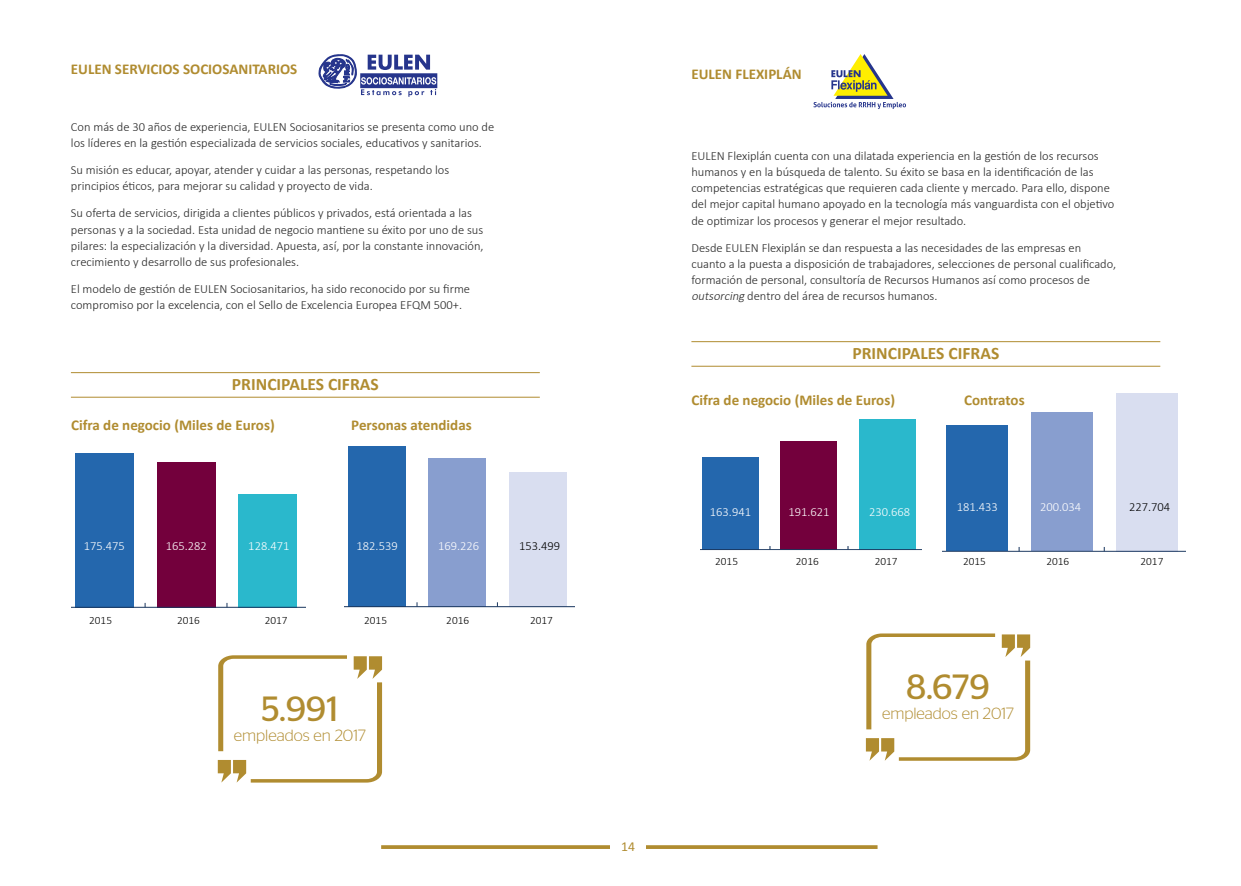
<style>
.page{position:relative;width:1241px;height:886px;background:#fff}
.page>*{position:absolute;margin:0;border:0;box-sizing:border-box;transform-origin:0 0}
.t1{font:35px "Stag Sans";color:#b08c30}
.t2{font:700 17.5px "Calibri";color:#b08c30}
.t3{font:300 16.25px "Stag Sans";color:#b08c30}
.t4{font:700 15px "Calibri";color:#b08c30}
.t5{font:13.75px "Calibri";color:#b08c30}
.t6{font:300 12.5px/16.2px "Calibri";color:#262626}
.t7{font:300 12.5px "Calibri";color:#fff}
.t8{font:300 12.5px "Calibri";color:#000}
.t9{font:300 11.25px "Calibri";color:#000}
.s1{font-style:italic}
</style>
<div class="page">
<svg style="left:381px;top:845px;width:496px;height:4px;background:#b4933c"></svg>
<div style="left:610px;top:833px;width:35px;height:26px;background:#fff"></div>
<svg style="left:813px;top:54px;width:92px;height:55px"></svg>
<div style="left:702px;top:457px;width:57px;height:92px;background:#2467ad"></div>
<div style="left:780px;top:441px;width:57px;height:108px;background:#73003c"></div>
<div style="left:858px;top:419px;width:57px;height:130px;background:#2ab8cc"></div>
<hr style="left:700px;top:549px;width:221px;height:1px;background:#19365e">
<div style="left:945px;top:425px;width:62px;height:126px;background:#2467ad"></div>
<div style="left:1030px;top:412px;width:62px;height:139px;background:#889ecf"></div>
<div style="left:1115px;top:393px;width:62px;height:158px;background:#d9def0"></div>
<hr style="left:941px;top:551px;width:244px;height:1px;background:#19365e">
<hr style="left:691px;top:341px;width:469px;height:1px;background:#b08c30">
<hr style="left:691px;top:366px;width:469px;height:1px;background:#b08c30">
<svg style="left:865px;top:633px;width:164px;height:128px"></svg>
<svg style="left:318px;top:54px;width:119px;height:43px"></svg>
<div style="left:75px;top:453px;width:59px;height:154px;background:#2467ad"></div>
<div style="left:156px;top:462px;width:59px;height:145px;background:#73003c"></div>
<div style="left:238px;top:494px;width:59px;height:113px;background:#2ab8cc"></div>
<hr style="left:71px;top:607px;width:234px;height:1px;background:#19365e">
<div style="left:348px;top:446px;width:57px;height:161px;background:#2467ad"></div>
<div style="left:428px;top:458px;width:58px;height:149px;background:#889ecf"></div>
<div style="left:508px;top:472px;width:58px;height:135px;background:#d9def0"></div>
<hr style="left:344px;top:606px;width:230px;height:1px;background:#19365e">
<hr style="left:71px;top:372px;width:468px;height:1px;background:#b08c30">
<hr style="left:71px;top:397px;width:468px;height:1px;background:#b08c30">
<svg style="left:218px;top:655px;width:164px;height:127px"></svg>
<p class="t4" style="left:71px;top:59px;width:228px">EULEN SERVICIOS SOCIOSANITARIOS</p>
<p class="t6" style="left:71px;top:118px;width:425px">Con más de 30 años de experiencia, EULEN Sociosanitarios se presenta como uno de los líderes en la gestión especializada de servicios sociales, educativos y sanitarios.</p>
<p class="t6" style="left:71px;top:162px;width:380px">Su misión es educar, apoyar, atender y cuidar a las personas, respetando los principios éticos, para mejorar su calidad y proyecto de vida.</p>
<p class="t6" style="left:71px;top:205px;width:414px">Su oferta de servicios, dirigida a clientes públicos y privados, está orientada a las personas y a la sociedad. Esta unidad de negocio mantiene su éxito por uno de sus pilares: la especialización y la diversidad. Apuesta, así, por la constante innovación, crecimiento y desarrollo de sus profesionales.</p>
<p class="t6" style="left:71px;top:280px;width:400px">El modelo de gestión de EULEN Sociosanitarios, ha sido reconocido por su firme compromiso por la excelencia, con el Sello de Excelencia Europea EFQM 500+.</p>
<h2 class="t2" style="left:232px;top:373px;width:148px">PRINCIPALES CIFRAS</h2>
<p class="t4" style="left:71px;top:415px;width:205px">Cifra de negocio (Miles de Euros)</p>
<p class="t4" style="left:351px;top:415px;width:122px">Personas atendidas</p>
<p class="t7" style="left:84px;top:538px;width:43px">175.475</p>
<p class="t7" style="left:356px;top:538px;width:43px">182.539</p>
<p class="t7" style="left:166px;top:538px;width:43px">165.282</p>
<p class="t7" style="left:248px;top:538px;width:43px">128.471</p>
<p class="t7" style="left:438px;top:539px;width:43px">169.226</p>
<p class="t8" style="left:519px;top:538px;width:43px">153.499</p>
<p class="t9" style="left:89px;top:615px;width:24px">2015</p>
<p class="t9" style="left:364px;top:615px;width:24px">2015</p>
<p class="t9" style="left:177px;top:615px;width:24px">2016</p>
<p class="t9" style="left:446px;top:615px;width:24px">2016</p>
<p class="t9" style="left:265px;top:615px;width:24px">2017</p>
<p class="t9" style="left:530px;top:615px;width:24px">2017</p>
<h1 class="t1" style="left:261px;top:696px;width:79px">5.991</h1>
<h3 class="t3" style="left:234px;top:727px;width:133px">empleados en 2017</h3>
<p class="t5" style="left:621px;top:842px;width:15px">14</p>
<p class="t4" style="left:691px;top:64px;width:112px">EULEN FLEXIPLÁN</p>
<p class="t6" style="left:691px;top:147px;width:424px">EULEN Flexiplán cuenta con una dilatada experiencia en la gestión de los recursos humanos y en la búsqueda de talento. Su éxito se basa en la identificación de las competencias estratégicas que requieren cada cliente y mercado. Para ello, dispone del mejor capital humano apoyado en la tecnología más vanguardista con el objetivo de optimizar los procesos y generar el mejor resultado.</p>
<p class="t6" style="left:691px;top:239px;width:426px">Desde EULEN Flexiplán se dan respuesta a las necesidades de las empresas en cuanto a la puesta a disposición de trabajadores, selecciones de personal cualificado, formación de personal, consultoría de Recursos Humanos así como procesos de <span class="s1">outsorcing</span> dentro del área de recursos humanos.</p>
<h2 class="t2" style="left:852px;top:342px;width:148px">PRINCIPALES CIFRAS</h2>
<p class="t4" style="left:691px;top:390px;width:205px">Cifra de negocio (Miles de Euros)</p>
<p class="t4" style="left:964px;top:390px;width:62px">Contratos</p>
<p class="t7" style="left:709px;top:504px;width:43px">163.941</p>
<p class="t7" style="left:788px;top:506px;width:43px">191.621</p>
<p class="t7" style="left:868px;top:504px;width:43px">230.668</p>
<p class="t7" style="left:956px;top:499px;width:43px">181.433</p>
<p class="t7" style="left:1039px;top:499px;width:43px">200.034</p>
<p class="t8" style="left:1128px;top:499px;width:43px">227.704</p>
<p class="t9" style="left:715px;top:555px;width:24px">2015</p>
<p class="t9" style="left:962px;top:555px;width:24px">2015</p>
<p class="t9" style="left:795px;top:555px;width:24px">2016</p>
<p class="t9" style="left:1046px;top:555px;width:24px">2016</p>
<p class="t9" style="left:874px;top:555px;width:24px">2017</p>
<p class="t9" style="left:1140px;top:555px;width:24px">2017</p>
<h1 class="t1" style="left:906px;top:674px;width:85px">8.679</h1>
<h3 class="t3" style="left:882px;top:705px;width:133px">empleados en 2017</h3>
</div>
